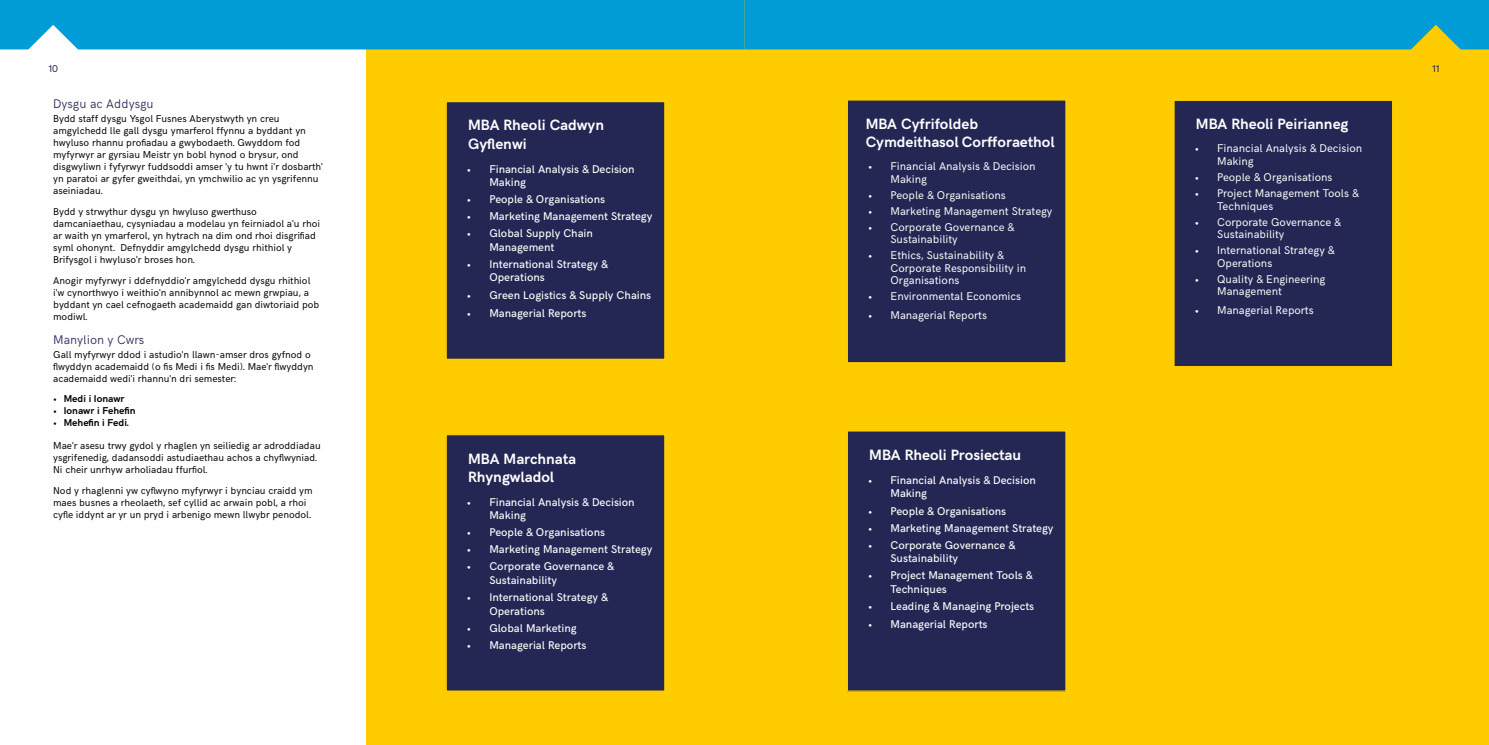
<style>
.page{position:relative;width:1489px;height:745px;background:#fff}
.page>*{position:absolute;margin:0;border:0;box-sizing:border-box;transform-origin:0 0}
.t1{font:700 15px/18px "HK Grotesk";color:#fff}
.t2{font:300 12.5px "HK Grotesk";color:#242753}
.t3{font:500 11.25px/13.5px "HK Grotesk";color:#fff}
.t4{font:11.25px/12.5px "HK Grotesk";color:#fff}
.t5{font:10px/12px "HK Grotesk";color:#000}
.t6{font:700 10px "HK Grotesk";color:#000}
.t7{font:10px "HK Grotesk";color:#242753}
</style>
<div class="page">
<div style="left:367px;top:0;width:1121px;height:744px;background:#fc0"></div>
<div style="left:446px;top:101px;width:218px;height:258px;background:#242753"></div>
<div style="left:445px;top:101px;width:220px;height:259px;border:1px solid #fc0"></div>
<div style="left:847px;top:100px;width:218px;height:262px;background:#242753"></div>
<div style="left:846px;top:99px;width:220px;height:264px;border:1px solid #fc0"></div>
<div style="left:847px;top:430px;width:218px;height:260px;background:#242753"></div>
<div style="left:846px;top:430px;width:220px;height:261px;border:1px solid #fc0"></div>
<div style="left:1173px;top:100px;width:219px;height:266px;background:#242753"></div>
<div style="left:1173px;top:100px;width:220px;height:267px;border:1px solid #fc0"></div>
<div style="left:446px;top:434px;width:218px;height:256px;background:#242753"></div>
<div style="left:445px;top:434px;width:220px;height:257px;border:1px solid #fc0"></div>
<div style="left:0;top:0;width:1488px;height:49px;background:#009cd6"></div>
<p class="t7" style="left:48px;top:61px;width:11px">10</p>
<p class="t7" style="left:1431px;top:61px;width:9px">11</p>
<p class="t2" style="left:53px;top:94px;width:102px">Dysgu ac Addysgu</p>
<p class="t5" style="left:53px;top:111px;width:271px">Bydd staff dysgu Ysgol Fusnes Aberystwyth yn creu amgylchedd lle gall dysgu ymarferol ffynnu a byddant yn hwyluso rhannu profiadau a gwybodaeth. Gwyddom fod myfyrwyr ar gyrsiau Meistr yn bobl hynod o brysur, ond disgwyliwn i fyfyrwyr fuddsoddi amser 'y tu hwnt i'r dosbarth' yn paratoi ar gyfer gweithdai, yn ymchwilio ac yn ysgrifennu aseiniadau.</p>
<p class="t5" style="left:53px;top:204px;width:268px">Bydd y strwythur dysgu yn hwyluso gwerthuso damcaniaethau, cysyniadau a modelau yn feirniadol a'u rhoi ar waith yn ymarferol, yn hytrach na dim ond rhoi disgrifiad syml ohonynt. Defnyddir amgylchedd dysgu rhithiol y Brifysgol i hwyluso'r broses hon.</p>
<p class="t5" style="left:53px;top:273px;width:268px">Anogir myfyrwyr i ddefnyddio'r amgylchedd dysgu rhithiol i'w cynorthwyo i weithio'n annibynnol ac mewn grwpiau, a byddant yn cael cefnogaeth academaidd gan diwtoriaid pob modiwl.</p>
<p class="t2" style="left:53px;top:330px;width:93px">Manylion y Cwrs</p>
<p class="t5" style="left:53px;top:347px;width:262px">Gall myfyrwyr ddod i astudio'n llawn-amser dros gyfnod o flwyddyn academaidd (o fis Medi i fis Medi). Mae'r flwyddyn academaidd wedi'i rhannu'n dri semester:</p>
<p class="t6" style="left:53px;top:391px;width:73px">• Medi i Ionawr</p>
<p class="t6" style="left:53px;top:403px;width:84px">• Ionawr i Fehefin</p>
<p class="t6" style="left:53px;top:415px;width:77px">• Mehefin i Fedi.</p>
<p class="t5" style="left:53px;top:438px;width:269px">Mae'r asesu trwy gydol y rhaglen yn seiliedig ar adroddiadau ysgrifenedig, dadansoddi astudiaethau achos a chyflwyniad.<br>Ni cheir unrhyw arholiadau ffurfiol.</p>
<p class="t5" style="left:53px;top:483px;width:261px">Nod y rhaglenni yw cyflwyno myfyrwyr i bynciau craidd ym maes busnes a rheolaeth, sef cyllid ac arwain pobl, a rhoi cyfle iddynt ar yr un pryd i arbenigo mewn llwybr penodol.</p>
<h1 class="t1" style="left:468px;top:115px;width:137px">MBA Rheoli Cadwyn<br>Gyflenwi</h1>
<p class="t3" style="left:489px;top:161px;width:147px;text-indent:-22px">• Financial Analysis &amp; Decision<br>Making</p>
<p class="t3" style="left:467px;top:191px;width:140px">• People &amp; Organisations</p>
<p class="t3" style="left:467px;top:209px;width:187px">• Marketing Management Strategy</p>
<p class="t3" style="left:489px;top:226px;width:105px;text-indent:-22px">• Global Supply Chain<br>Management</p>
<p class="t3" style="left:489px;top:256px;width:120px;text-indent:-22px">• International Strategy &amp;<br>Operations</p>
<p class="t3" style="left:467px;top:287px;width:186px">• Green Logistics &amp; Supply Chains</p>
<p class="t3" style="left:467px;top:305px;width:121px">• Managerial Reports</p>
<h1 class="t1" style="left:468px;top:448px;width:109px">MBA Marchnata<br>Rhyngwladol</h1>
<p class="t3" style="left:489px;top:494px;width:147px;text-indent:-22px">• Financial Analysis &amp; Decision<br>Making</p>
<p class="t3" style="left:467px;top:524px;width:140px">• People &amp; Organisations</p>
<p class="t3" style="left:467px;top:541px;width:187px">• Marketing Management Strategy</p>
<p class="t3" style="left:489px;top:558px;width:126px;text-indent:-22px">• Corporate Governance &amp;<br>Sustainability</p>
<p class="t3" style="left:489px;top:589px;width:120px;text-indent:-22px">• International Strategy &amp;<br>Operations</p>
<p class="t3" style="left:467px;top:619px;width:111px">• Global Marketing</p>
<p class="t3" style="left:467px;top:636px;width:121px">• Managerial Reports</p>
<h1 class="t1" style="left:865px;top:113px;width:190px">MBA Cyfrifoldeb<br>Cymdeithasol Corfforaethol</h1>
<p class="t4" style="left:890px;top:159px;width:146px;text-indent:-22px">• Financial Analysis &amp; Decision<br>Making</p>
<p class="t4" style="left:868px;top:187px;width:139px">• People &amp; Organisations</p>
<p class="t4" style="left:868px;top:203px;width:186px">• Marketing Management Strategy</p>
<p class="t4" style="left:890px;top:219px;width:125px;text-indent:-22px">• Corporate Governance &amp;<br>Sustainability</p>
<p class="t4" style="left:890px;top:248px;width:137px;text-indent:-22px">• Ethics, Sustainability &amp;<br>Corporate Responsibility in<br>Organisations</p>
<p class="t4" style="left:868px;top:289px;width:155px">• Environmental Economics</p>
<p class="t4" style="left:868px;top:308px;width:120px">• Managerial Reports</p>
<h1 class="t1" style="left:869px;top:444px;width:153px">MBA Rheoli Prosiectau</h1>
<p class="t3" style="left:890px;top:472px;width:147px;text-indent:-22px">• Financial Analysis &amp; Decision<br>Making</p>
<p class="t3" style="left:868px;top:502px;width:140px">• People &amp; Organisations</p>
<p class="t3" style="left:868px;top:519px;width:187px">• Marketing Management Strategy</p>
<p class="t3" style="left:890px;top:537px;width:126px;text-indent:-22px">• Corporate Governance &amp;<br>Sustainability</p>
<p class="t3" style="left:890px;top:567px;width:144px;text-indent:-22px">• Project Management Tools &amp;<br>Techniques</p>
<p class="t3" style="left:868px;top:598px;width:168px">• Leading &amp; Managing Projects</p>
<p class="t3" style="left:868px;top:616px;width:121px">• Managerial Reports</p>
<h1 class="t1" style="left:1195px;top:114px;width:154px">MBA Rheoli Peirianneg</h1>
<p class="t4" style="left:1217px;top:141px;width:146px;text-indent:-22px">• Financial Analysis &amp; Decision<br>Making</p>
<p class="t4" style="left:1194px;top:170px;width:139px">• People &amp; Organisations</p>
<p class="t4" style="left:1217px;top:186px;width:143px;text-indent:-22px">• Project Management Tools &amp;<br>Techniques</p>
<p class="t4" style="left:1217px;top:214px;width:125px;text-indent:-22px">• Corporate Governance &amp;<br>Sustainability</p>
<p class="t4" style="left:1217px;top:243px;width:119px;text-indent:-22px">• International Strategy &amp;<br>Operations</p>
<p class="t4" style="left:1217px;top:271px;width:110px;text-indent:-22px">• Quality &amp; Engineering<br>Management</p>
<p class="t4" style="left:1194px;top:302px;width:120px">• Managerial Reports</p>
</div>
